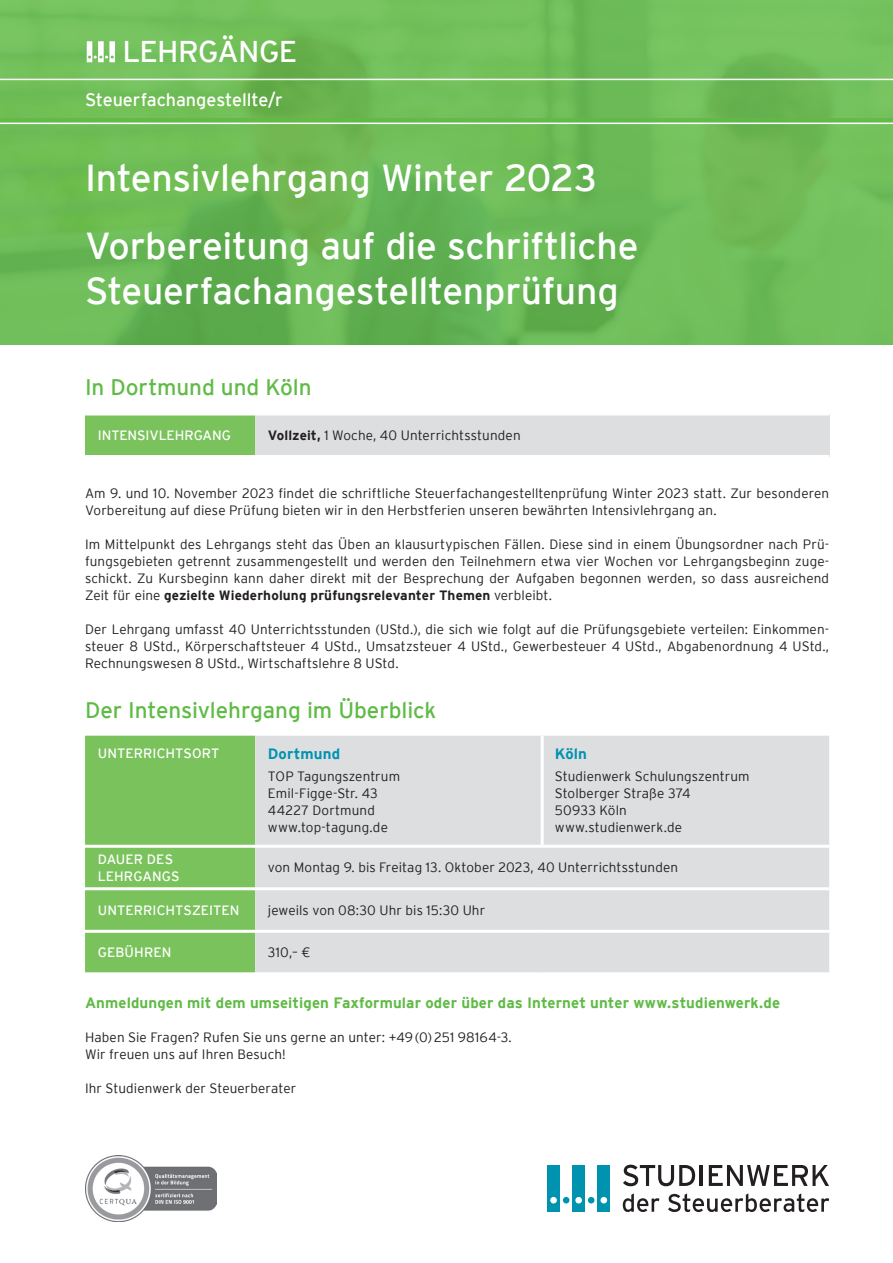
<style>
.page{position:relative;width:893px;height:1263px;background:#fff}
.page>*{position:absolute;margin:0;border:0;box-sizing:border-box;transform-origin:0 0}
.Titelseite_Subline{font:37.5px/45px "Interstate Plus";letter-spacing:-.01em;color:#fff}
.t1{font:30px "Interstate Plus";letter-spacing:-.025em;color:#fff}
.Subline_Versalien_gr{font:22.5px "Interstate Plus";letter-spacing:-.005em;color:#60bb46}
.t2{font:18px "Interstate Plus";letter-spacing:-.005em;color:#fff}
.Subline_grün_10{font:700 15px "Interstate Plus";letter-spacing:.005em;color:#60bb46}
.Copy_POS_9{font:700 15px "Interstate Plus";letter-spacing:.005em;color:#0093b0}
.Copy_POS_9-2{font:300 13.5px/17px "Interstate Plus";letter-spacing:.005em;color:#231f20;text-align:justify}
.Copy_POS_9-3{font:13.5px/17px "Interstate Plus";letter-spacing:.005em;color:#fff}
.s1{font-weight:700}
</style>
<div class="page">
<svg style="left:563px;top:1197px;width:6px;height:6px"></svg>
<div style="left:572px;top:1165px;width:13px;height:47px;background:#0093b0"></div>
<div style="left:598px;top:1165px;width:12px;height:47px;background:#0093b0"></div>
<div style="left:547px;top:1165px;width:13px;height:47px;background:#0093b0"></div>
<div style="left:600px;top:1197px;width:7px;height:6px;background:#fff;border-radius:50%"></div>
<div style="left:550px;top:1197px;width:7px;height:6px;background:#fff;border-radius:50%"></div>
<div style="left:575px;top:1197px;width:7px;height:6px;background:#fff;border-radius:50%"></div>
<svg style="left:588px;top:1197px;width:6px;height:6px"></svg>
<svg style="left:623px;top:1165px;width:72px;height:21px"></svg>
<hr style="left:699px;top:1165px;width:3px;height:21px;background:#231f20">
<svg style="left:709px;top:1165px;width:120px;height:21px"></svg>
<svg style="left:623px;top:1193px;width:36px;height:19px"></svg>
<svg style="left:668px;top:1193px;width:161px;height:19px"></svg>
<img style="left:85px;top:1155px;width:131px;height:67px">
<svg style="left:0;top:124px;width:893px;height:220px;background:#6ab855"></svg>
<svg style="left:0;top:0;width:893px;height:123px;background:#71be5a"></svg>
<hr style="left:0;top:79px;width:893px;height:1px;background:#fff">
<svg style="left:87px;top:41px;width:28px;height:21px"></svg>
<div style="left:85px;top:736px;width:170px;height:236px;background:#7ac35c"></div>
<div style="left:255px;top:736px;width:574px;height:109px;background:#dddee0"></div>
<div style="left:255px;top:848px;width:574px;height:124px;background:#dddee0"></div>
<hr style="left:85px;top:845px;width:170px;height:3px;background:#fff">
<hr style="left:85px;top:887px;width:170px;height:3px;background:#fff">
<hr style="left:255px;top:887px;width:287px;height:3px;background:#fff">
<hr style="left:542px;top:887px;width:287px;height:3px;background:#fff">
<hr style="left:85px;top:930px;width:170px;height:3px;background:#fff">
<hr style="left:255px;top:930px;width:287px;height:3px;background:#fff">
<hr style="left:542px;top:930px;width:287px;height:3px;background:#fff">
<hr style="left:541px;top:736px;width:3px;height:109px;background:#fff">
<div style="left:85px;top:414px;width:170px;height:42px;background:#7ac35c"></div>
<div style="left:255px;top:414px;width:574px;height:42px;background:#dddee0"></div>
<hr style="left:85px;top:412px;width:170px;height:3px;background:#fff">
<hr style="left:255px;top:412px;width:574px;height:3px;background:#fff">
<hr style="left:85px;top:455px;width:170px;height:3px;background:#fff">
<hr style="left:255px;top:455px;width:574px;height:3px;background:#fff">
<p class="t1" style="left:123px;top:35px;width:176px">LEHRGÄNGE</p>
<p class="t2" style="left:85px;top:90px;width:199px">Steuerfachangestellte/r</p>
<p class="Titelseite_Subline" style="left:85px;top:155px;width:514px">Intensivlehrgang Winter 2023</p>
<p class="Titelseite_Subline" style="left:85px;top:223px;width:555px">Vorbereitung auf die schriftliche<br>Steuerfachangestelltenprüfung</p>
<p class="Subline_Versalien_gr" style="left:85px;top:374px;width:228px">In Dortmund und Köln</p>
<p class="Copy_POS_9-3" style="left:98px;top:427px;width:135px">INTENSIVLEHRGANG</p>
<p class="Copy_POS_9-2" style="left:268px;top:427px;width:254px"><span class="s1">Vollzeit,</span> 1 Woche, 40 Unterrichtsstunden</p>
<p class="Copy_POS_9-2" style="left:85px;top:484px;width:746px">Am 9. und 10. November 2023 findet die schriftliche Steuerfachangestelltenprüfung Winter 2023 statt. Zur besonderen<br>Vorbereitung auf diese Prüfung bieten wir in den Herbstferien unseren bewährten Intensivlehrgang an.</p>
<p class="Copy_POS_9-2" style="left:85px;top:535px;width:746px">Im Mittelpunkt des Lehrgangs steht das Üben an klausurtypischen Fällen. Diese sind in einem Übungsordner nach Prü&shy;fungsgebieten getrennt zusammengestellt und werden den Teilnehmern etwa vier Wochen vor Lehrgangsbeginn zuge&shy;schickt. Zu Kursbeginn kann daher direkt mit der Besprechung der Aufgaben begonnen werden, so dass ausreichend Zeit für eine <span class="s1">gezielte Wiederholung prüfungsrelevanter Themen</span> verbleibt.</p>
<p class="Copy_POS_9-2" style="left:85px;top:620px;width:746px">Der Lehrgang umfasst 40 Unterrichtsstunden (UStd.), die sich wie folgt auf die Prüfungsgebiete verteilen: Einkommen&shy;steuer 8 UStd., Körperschaftsteuer 4 UStd., Umsatzsteuer 4 UStd., Gewerbesteuer 4 UStd., Abgabenordnung 4 UStd., Rechnungswesen 8 UStd., Wirtschaftslehre 8 UStd.</p>
<p class="Subline_Versalien_gr" style="left:85px;top:697px;width:353px">Der Intensivlehrgang im Überblick</p>
<p class="Copy_POS_9-3" style="left:98px;top:745px;width:123px">UNTERRICHTSORT</p>
<p class="Copy_POS_9" style="left:268px;top:746px;width:74px">Dortmund</p>
<p class="Copy_POS_9-2" style="left:268px;top:767px;width:134px">TOP Tagungszentrum</p>
<p class="Copy_POS_9-2" style="left:268px;top:784px;width:111px">Emil-Figge-Str. 43</p>
<p class="Copy_POS_9-2" style="left:268px;top:801px;width:109px">44227 Dortmund</p>
<p class="Copy_POS_9-2" style="left:268px;top:818px;width:122px">www.top-tagung.de</p>
<p class="Copy_POS_9" style="left:555px;top:746px;width:34px">Köln</p>
<p class="Copy_POS_9-2" style="left:555px;top:767px;width:196px">Studienwerk Schulungszentrum</p>
<p class="Copy_POS_9-2" style="left:555px;top:784px;width:137px">Stolberger Straße 374</p>
<p class="Copy_POS_9-2" style="left:555px;top:801px;width:73px">50933 Köln</p>
<p class="Copy_POS_9-2" style="left:555px;top:818px;width:129px">www.studienwerk.de</p>
<p class="Copy_POS_9-3" style="left:98px;top:850px;width:83px">DAUER DES<br>LEHRGANGS</p>
<p class="Copy_POS_9-2" style="left:268px;top:859px;width:412px">von Montag 9. bis Freitag 13. Oktober 2023, 40 Unterrichtsstunden</p>
<p class="Copy_POS_9-3" style="left:98px;top:902px;width:143px">UNTERRICHTSZEITEN</p>
<p class="Copy_POS_9-2" style="left:268px;top:902px;width:219px">jeweils von 08:30 Uhr bis 15:30 Uhr</p>
<p class="Copy_POS_9-3" style="left:98px;top:944px;width:75px">GEBÜHREN</p>
<p class="Copy_POS_9-2" style="left:268px;top:944px;width:44px">310,– ¤</p>
<p class="Subline_grün_10" style="left:85px;top:994px;width:696px">Anmeldungen mit dem umseitigen Faxformular oder über das Internet unter www.studienwerk.de</p>
<p class="Copy_POS_9-2" style="left:85px;top:1028px;width:428px">Haben Sie Fragen? Rufen Sie uns gerne an unter: +49(0)251 98164-3.</p>
<p class="Copy_POS_9-2" style="left:85px;top:1045px;width:202px">Wir freuen uns auf Ihren Besuch!</p>
<p class="Copy_POS_9-2" style="left:85px;top:1079px;width:213px">Ihr Studienwerk der Steuerberater</p>
</div>
